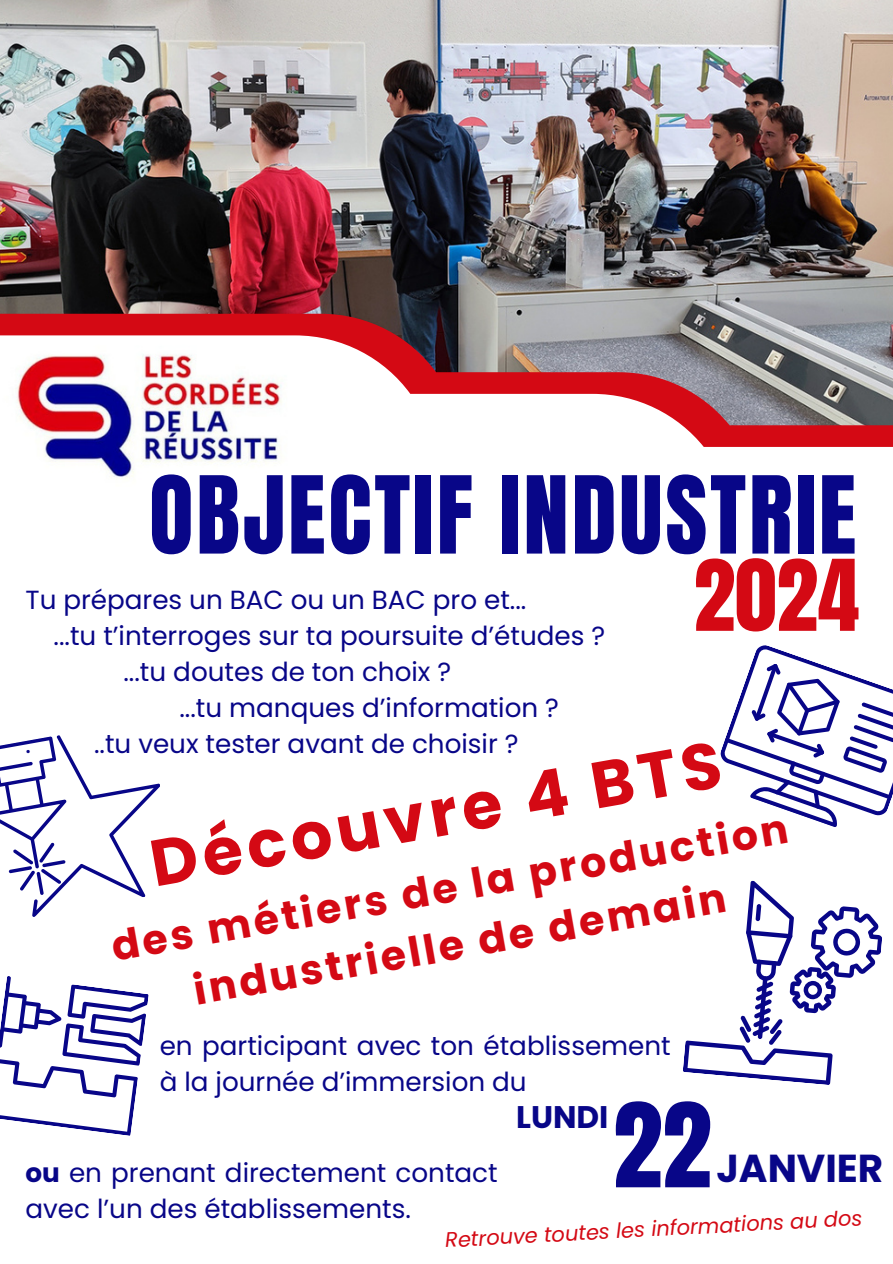
<style>
.page{position:relative;width:893px;height:1264px;background:#fff}
.page>*{position:absolute;margin:0;border:0;box-sizing:border-box;transform-origin:0 0}
.t1{font:99.6px "Anton";color:#080688}
.t2{font:91.2px "Anton";letter-spacing:.03em;color:#080688}
.t3{font:83.7px "Anton";color:#d40914}
.t4{font:700 65.25px "Poppins";color:#d40914}
.t5{font:700 41.1px/57.4px "Poppins";color:#d40914;text-align:center}
.t6{font:700 39px "Poppins";color:#080688}
.t7{font:700 31.2px "Poppins";color:#080688}
.t8{font:26.25px/36px "Poppins";color:#080688}
.t9{font:italic 21px "Poppins";color:#d40914}
.s1{font-weight:700}
</style>
<div class="page">
<svg style="left:684px;top:427px;width:208px;height:20px;background:#d61620"></svg>
<img style="left:0;top:0;width:892px;height:427px">
<img style="left:0;top:342px;width:302px;height:137px">
<svg style="left:683px;top:880px;width:199px;height:205px"></svg>
<svg style="left:720px;top:645px;width:172px;height:182px"></svg>
<svg style="left:0;top:976px;width:149px;height:159px"></svg>
<svg style="left:0;top:735px;width:160px;height:182px"></svg>
<p class="t2" style="left:149px;top:450px;width:708px">OBJECTIF INDUSTRIE</p>
<p class="t8" style="left:25px;top:581px;width:502px">Tu prépares un BAC ou un BAC pro et...</p>
<p class="t8" style="left:53px;top:617px;width:553px">...tu t’interroges sur ta poursuite d’études ?</p>
<p class="t8" style="left:123px;top:653px;width:329px">...tu doutes de ton choix ?</p>
<p class="t8" style="left:179px;top:690px;width:381px">...tu manques d’information ?</p>
<p class="t8" style="left:25px;top:726px;width:7px">.</p>
<p class="t3" style="left:693px;top:535px;width:167px">2024</p>
<p class="t8" style="left:94px;top:726px;width:426px">..tu veux tester avant de choisir ?</p>
<p class="t4" style="left:143px;top:819px;width:580px;rotate:-10deg">Découvre 4 BTS</p>
<p class="t5" style="left:107px;top:918px;width:687px;rotate:-10deg">des métiers de la production industrielle de demain</p>
<p class="t8" style="left:160px;top:1027px;width:512px">en participant avec ton établissement à la journée d’immersion du</p>
<p class="t7" style="left:516px;top:1095px;width:94px">LUNDI</p>
<p class="t1" style="left:613px;top:1073px;width:100px">22</p>
<p class="t6" style="left:716px;top:1140px;width:168px">JANVIER</p>
<p class="t9" style="left:444px;top:1224px;width:419px;rotate:-3deg">Retrouve toutes les informations au dos</p>
<p class="t8" style="left:25px;top:1154px;width:473px"><span class="s1">ou</span> en prenant directement contact avec l’un des établissements.</p>
</div>
